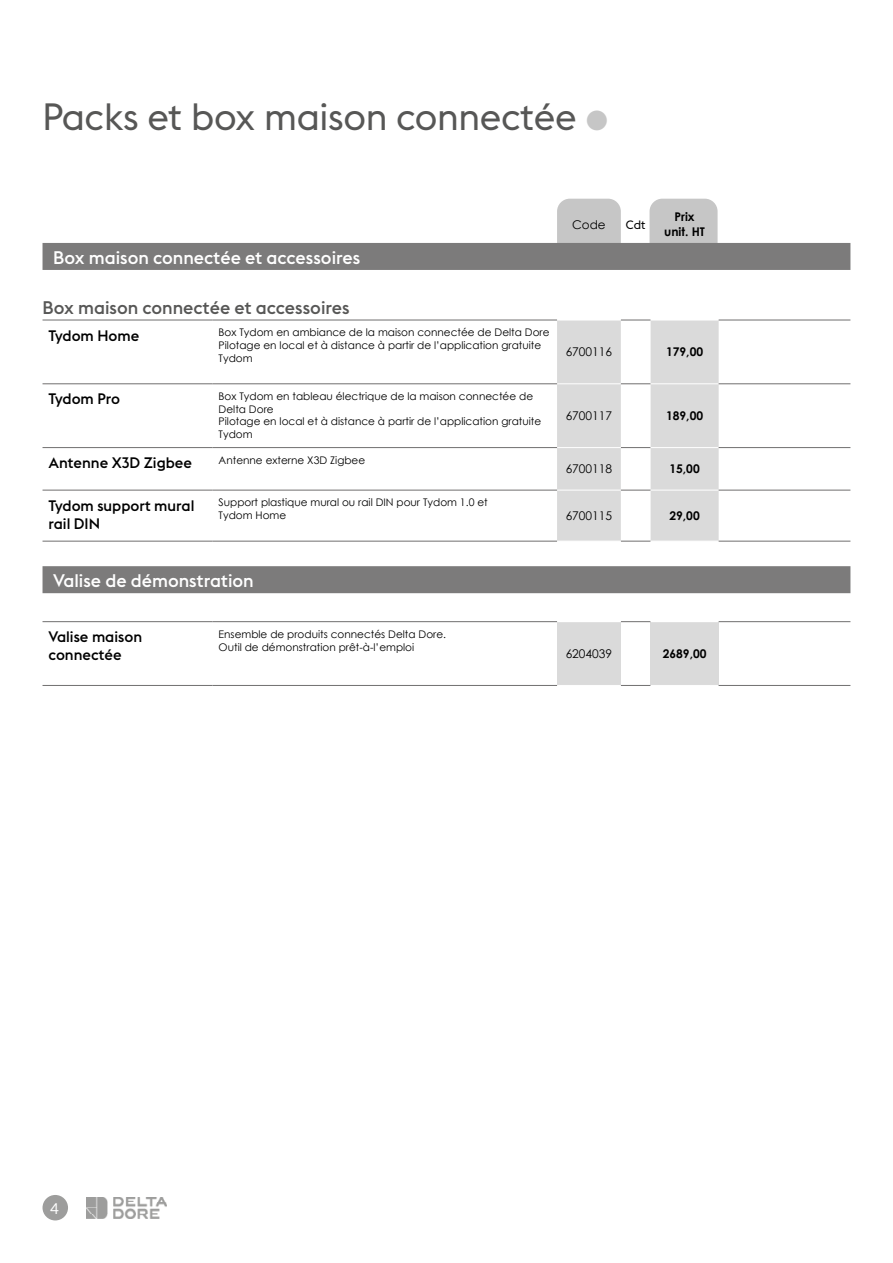
<style>
.page{position:relative;width:893px;height:1263px;background:#fff}
.page>*{position:absolute;margin:0;border:0;box-sizing:border-box;transform-origin:0 0}
.t1{font:37.5px "Euclid Flex";letter-spacing:-.01em;color:#575756}
.t2{font:500 18px "Euclid Flex";color:#fff}
.t3{font:500 18px "Euclid Flex";color:#575756}
.t4{font:500 15px/18px "Euclid Flex";color:#000}
.t5{font:15px "Lato";color:#fff}
.t6{font:700 12px/14.4px "Century Gothic";color:#000;text-align:center}
.t7{font:12px "Century Gothic";color:#000}
.t8{font:12px "Euclid Flex";color:#000}
.t9{font:10.5px/12.6px "Century Gothic";color:#000}
.s1{color:#c6c6c6}
</style>
<div class="page">
<div style="left:649px;top:199px;width:69px;height:44px;background:#c6c6c6"></div>
<div style="left:557px;top:199px;width:64px;height:44px;background:#c6c6c6"></div>
<div style="left:43px;top:1195px;width:25px;height:25px;background:#9d9d9c;border-radius:50%"></div>
<img style="left:86px;top:1197px;width:80px;height:21px">
<div style="left:43px;top:243px;width:807px;height:27px;background:#7c7b7b"></div>
<div style="left:557px;top:321px;width:64px;height:220px;background:#dadada"></div>
<div style="left:651px;top:321px;width:68px;height:220px;background:#dadada"></div>
<hr style="left:43px;top:320px;width:170px;height:1px;background:#706f6f">
<hr style="left:621px;top:320px;width:30px;height:1px;background:#706f6f">
<hr style="left:43px;top:383px;width:170px;height:1px;background:#706f6f">
<hr style="left:621px;top:383px;width:30px;height:1px;background:#706f6f">
<hr style="left:43px;top:447px;width:170px;height:1px;background:#706f6f">
<hr style="left:621px;top:447px;width:30px;height:1px;background:#706f6f">
<hr style="left:43px;top:490px;width:170px;height:1px;background:#706f6f">
<hr style="left:621px;top:490px;width:30px;height:1px;background:#706f6f">
<hr style="left:43px;top:541px;width:170px;height:1px;background:#706f6f">
<hr style="left:621px;top:541px;width:30px;height:1px;background:#706f6f">
<hr style="left:557px;top:383px;width:64px;height:1px;background:#fff">
<hr style="left:557px;top:447px;width:64px;height:1px;background:#fff">
<hr style="left:557px;top:490px;width:64px;height:1px;background:#fff">
<hr style="left:651px;top:383px;width:68px;height:1px;background:#fff">
<hr style="left:651px;top:447px;width:68px;height:1px;background:#fff">
<hr style="left:651px;top:490px;width:68px;height:1px;background:#fff">
<hr style="left:213px;top:320px;width:344px;height:1px;background:#706f6f">
<hr style="left:213px;top:383px;width:344px;height:1px;background:#706f6f">
<hr style="left:213px;top:447px;width:344px;height:1px;background:#706f6f">
<hr style="left:213px;top:490px;width:344px;height:1px;background:#706f6f">
<hr style="left:213px;top:541px;width:344px;height:1px;background:#706f6f">
<hr style="left:719px;top:320px;width:131px;height:1px;background:#706f6f">
<hr style="left:719px;top:383px;width:131px;height:1px;background:#706f6f">
<hr style="left:719px;top:447px;width:131px;height:1px;background:#706f6f">
<hr style="left:719px;top:490px;width:131px;height:1px;background:#706f6f">
<hr style="left:719px;top:541px;width:131px;height:1px;background:#706f6f">
<div style="left:43px;top:566px;width:807px;height:27px;background:#7c7b7b"></div>
<div style="left:557px;top:622px;width:64px;height:63px;background:#dadada"></div>
<div style="left:651px;top:622px;width:68px;height:63px;background:#dadada"></div>
<hr style="left:43px;top:621px;width:170px;height:1px;background:#706f6f">
<hr style="left:621px;top:621px;width:30px;height:1px;background:#706f6f">
<hr style="left:43px;top:685px;width:170px;height:1px;background:#706f6f">
<hr style="left:621px;top:685px;width:30px;height:1px;background:#706f6f">
<hr style="left:213px;top:621px;width:344px;height:1px;background:#706f6f">
<hr style="left:213px;top:685px;width:344px;height:1px;background:#706f6f">
<hr style="left:719px;top:621px;width:131px;height:1px;background:#706f6f">
<hr style="left:719px;top:685px;width:131px;height:1px;background:#706f6f">
<h1 class="t1" style="left:43px;top:95px;width:567px">Packs et box maison connectée <span class="s1">●</span></h1>
<h2 class="t2" style="left:53px;top:247px;width:309px">Box maison connectée et accessoires</h2>
<h2 class="t3" style="left:43px;top:297px;width:309px">Box maison connectée et accessoires</h2>
<h3 class="t4" style="left:49px;top:326px;width:92px">Tydom Home</h3>
<p class="t9" style="left:219px;top:326px;width:332px">Box Tydom en ambiance de la maison connectée de Delta Dore<br>Pilotage en local et à distance à partir de l’application gratuite<br>Tydom</p>
<h3 class="t4" style="left:49px;top:390px;width:73px">Tydom Pro</h3>
<p class="t9" style="left:219px;top:390px;width:324px">Box Tydom en tableau électrique de la maison connectée de Delta Dore<br>Pilotage en local et à distance à partir de l’application gratuite Tydom</p>
<h3 class="t4" style="left:49px;top:454px;width:145px">Antenne X3D Zigbee</h3>
<p class="t9" style="left:219px;top:454px;width:148px">Antenne externe X3D Zigbee</p>
<h3 class="t4" style="left:49px;top:496px;width:147px">Tydom support mural rail DIN</h3>
<p class="t9" style="left:219px;top:496px;width:271px">Support plastique mural ou rail DIN pour Tydom 1.0 et<br>Tydom Home</p>
<p class="t7" style="left:572px;top:216px;width:35px">Code</p>
<p class="t8" style="left:626px;top:218px;width:21px">Cdt</p>
<p class="t6" style="left:664px;top:209px;width:42px">Prix unit. HT</p>
<p class="t7" style="left:566px;top:344px;width:48px">6700116</p>
<p class="t6" style="left:666px;top:344px;width:38px">179,00</p>
<p class="t7" style="left:566px;top:407px;width:48px">6700117</p>
<p class="t6" style="left:666px;top:408px;width:38px">189,00</p>
<p class="t7" style="left:566px;top:461px;width:48px">6700118</p>
<p class="t6" style="left:669px;top:461px;width:32px">15,00</p>
<p class="t7" style="left:566px;top:507px;width:48px">6700115</p>
<p class="t6" style="left:669px;top:508px;width:32px">29,00</p>
<h2 class="t2" style="left:53px;top:571px;width:202px">Valise de démonstration</h2>
<h3 class="t4" style="left:49px;top:628px;width:95px">Valise maison connectée</h3>
<p class="t9" style="left:219px;top:628px;width:229px">Ensemble de produits connectés Delta Dore.<br>Outil de démonstration prêt-à-l’emploi</p>
<p class="t7" style="left:566px;top:645px;width:48px">6204039</p>
<p class="t6" style="left:663px;top:646px;width:45px">2689,00</p>
<h3 class="t5" style="left:50px;top:1200px;width:10px">4</h3>
</div>
